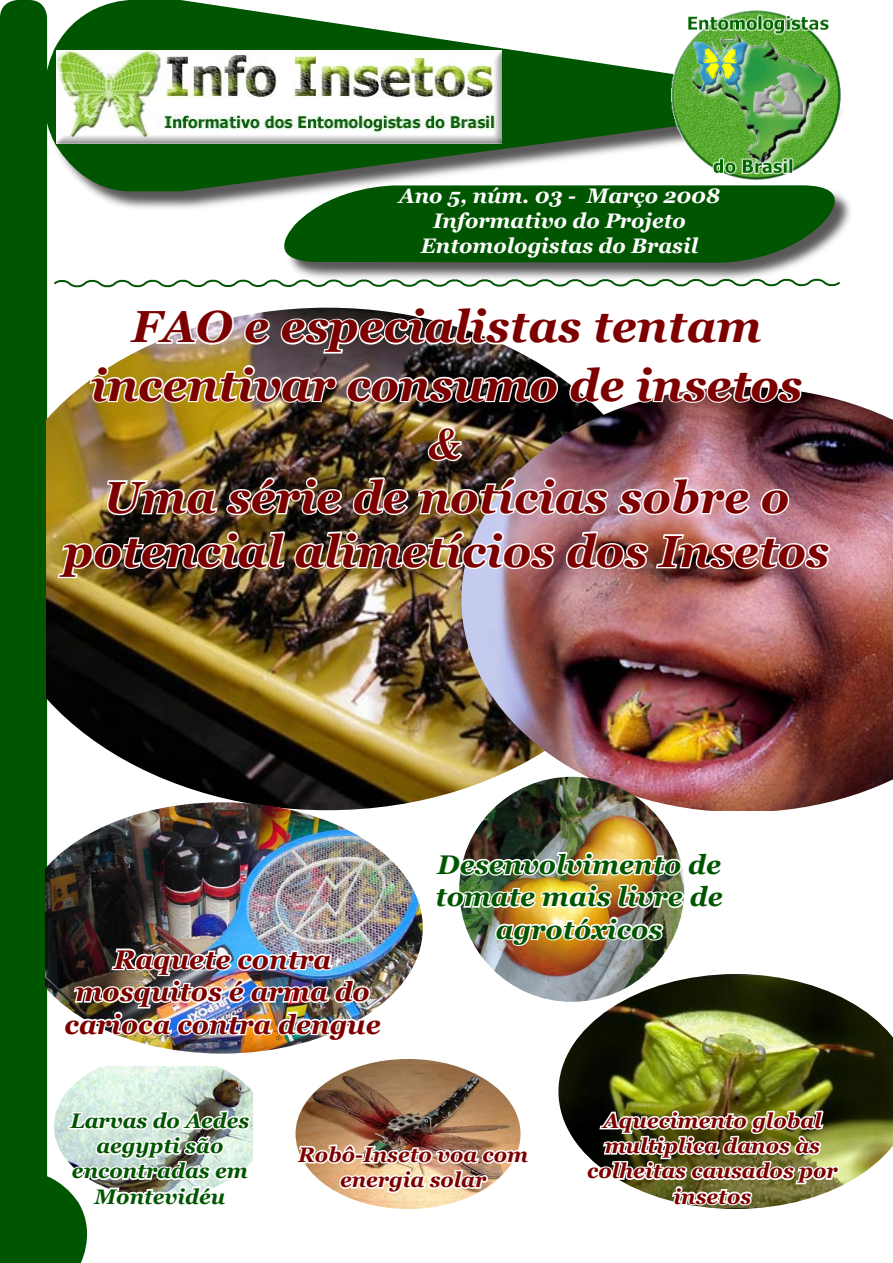
<style>
.page{position:relative;width:893px;height:1263px;background:#fff}
.page>*{position:absolute;margin:0;border:0;box-sizing:border-box;transform-origin:0 0}
.t1{font:italic 700 45px/58.2px "Georgia";color:#7d0000;text-align:center}
.t2{font:italic 700 45px "Times";color:#7d0000}
.t3{font:italic 700 27px/32.4px "Georgia";color:#7d0000;text-align:center}
.t4{font:italic 700 27px/32.4px "Georgia";color:#050;text-align:center}
.t5{font:italic 700 21px/25.2px "Georgia";color:#7d0000;text-align:center}
.t6{font:italic 700 21px/25.2px "Georgia";color:#fff;text-align:center}
.t7{font:italic 700 21px/25.2px "Georgia";color:#050;text-align:center}
</style>
<div class="page">
<div style="left:286px;top:187px;width:568px;height:95px;background:#231f20;opacity:.75"></div>
<svg style="left:284px;top:191px;width:570px;height:72px;background:#176117"></svg>
<div style="left:45px;top:2px;width:800px;height:209px;background:#231f20;opacity:.75"></div>
<svg style="left:47px;top:0;width:807px;height:191px"></svg>
<img style="left:56px;top:51px;width:446px;height:92px">
<img style="left:672px;top:11px;width:168px;height:168px">
<div style="left:0;top:0;width:47px;height:1089px;background:#050"></div>
<img style="left:46px;top:308px;width:415px;height:494px">
<img style="left:461px;top:400px;width:432px;height:410px">
<img style="left:558px;top:974px;width:335px;height:212px">
<img style="left:584px;top:1088px;width:258px;height:121px">
<img style="left:70px;top:1066px;width:180px;height:23px">
<svg style="left:0;top:1089px;width:253px;height:174px"></svg>
<img style="left:45px;top:802px;width:378px;height:251px">
<img style="left:62px;top:927px;width:322px;height:127px">
<img style="left:459px;top:777px;width:225px;height:225px;border-radius:50%">
<img style="left:459px;top:830px;width:226px;height:131px">
<svg style="left:52px;top:276px;width:790px;height:129px"></svg>
<img style="left:56px;top:425px;width:776px;height:174px">
<img style="left:296px;top:1059px;width:225px;height:150px;border-radius:50%">
<img style="left:295px;top:1123px;width:226px;height:86px">
<p class="t6" style="left:399px;top:183px;width:323px">Ano 5, núm. 03 - Março 2008<br>Informativo do Projeto<br>Entomologistas do Brasil</p>
<p class="t1" style="left:91px;top:297px;width:713px">FAO e especialistas tentam incentivar consumo de insetos</p>
<p class="t2" style="left:429px;top:417px;width:37px">&amp;</p>
<p class="t1" style="left:64px;top:470px;width:767px;line-height:54px">Uma série de notícias sobre o potencial alimetícios dos Insetos</p>
<p class="t3" style="left:65px;top:943px;width:318px">Raquete contra mosquitos é arma do carioca contra dengue</p>
<p class="t4" style="left:435px;top:848px;width:289px">Desenvolvimento de tomate mais livre de agrotóxicos</p>
<p class="t7" style="left:70px;top:1108px;width:181px">Larvas do Aedes aegypti são encontradas em<br>Montevidéu</p>
<p class="t5" style="left:298px;top:1142px;width:232px">Robô-Inseto voa com energia solar</p>
<p class="t5" style="left:587px;top:1108px;width:252px">Aquecimento global multiplica danos às colheitas causados por insetos</p>
</div>
